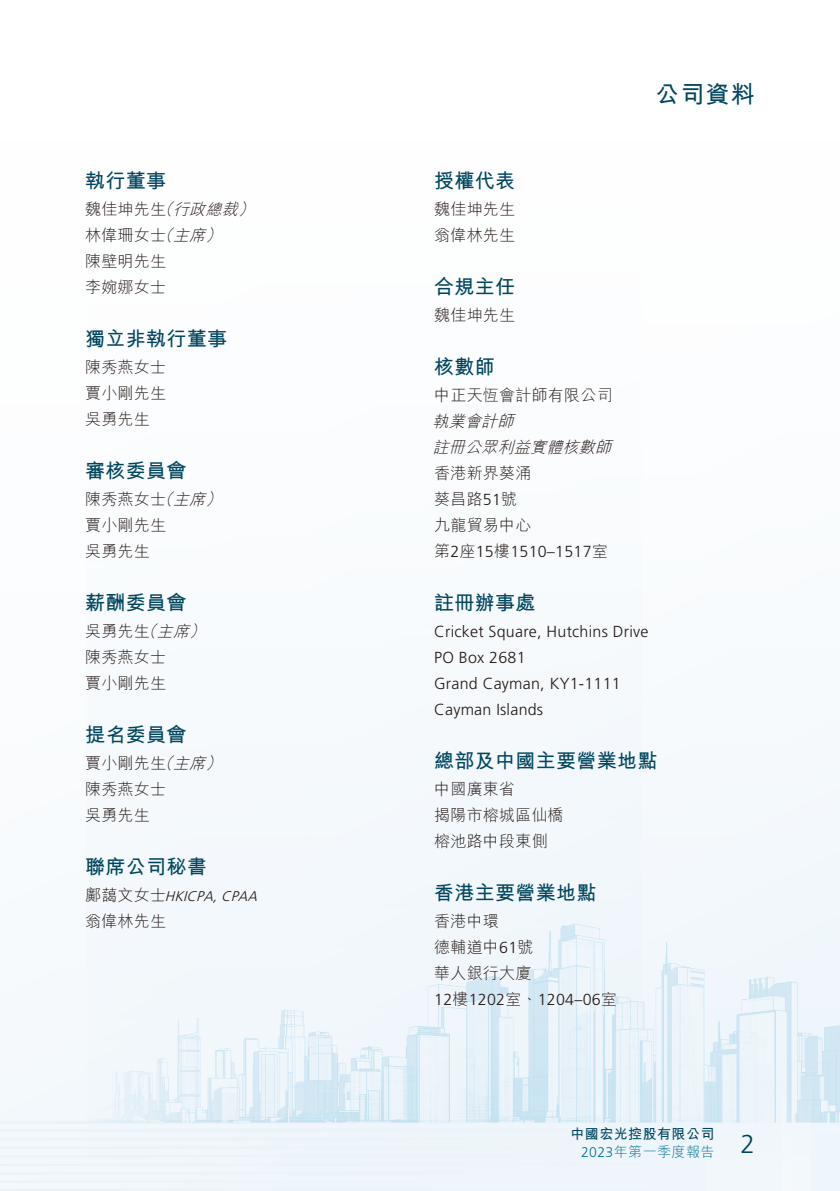
<style>
.page{position:relative;width:840px;height:1191px;background:#fff}
.page>*{position:absolute;margin:0;border:0;box-sizing:border-box;transform-origin:0 0}
.t1{font:300 26px "Frutiger LT Std";color:#00465f}
.t2{font:700 24px "M Hei HK";color:#00465f}
.t3{font:700 20px "M Hei HK";letter-spacing:.015em;color:#00465f}
.t4{font:300 16px/26px "M Hei HK";letter-spacing:.015em;color:#231916}
.t5{font:300 16px/26px "Frutiger LT Std";letter-spacing:.015em;color:#231916}
.t6{font:italic 300 16px/26px "M Hei HK";color:#231916}
.t7{font:italic 300 14px "Frutiger LT Std";color:#231916}
.t8{font:300 14px "M Hei HK";letter-spacing:.03em;color:#007296}
.t9{font:700 14px "M Hei HK";letter-spacing:.03em;color:#00465f}
.s1{font-style:italic}
.s2{font-family:"M Hei HK";font-style:normal;font-size:16px}
.s3{font-family:"Frutiger LT Std"}
.s4{font-family:"M Hei HK"}
</style>
<div class="page">
<img style="left:0;top:702px;width:839px;height:489px">
<p class="t3" style="left:85px;top:166px;width:82px">執行董事</p>
<p class="t6" style="left:157px;top:195px;width:22px">（</p>
<p class="t6" style="left:238px;top:195px;width:22px">(</p>
<p class="t4" style="left:85px;top:195px;width:158px">魏佳坤先生<span class="s1">行政總裁</span></p>
<p class="t6" style="left:157px;top:221px;width:22px">（</p>
<p class="t6" style="left:205px;top:221px;width:22px">(</p>
<p class="t4" style="left:85px;top:221px;width:126px">林偉珊女士<span class="s1">主席</span></p>
<p class="t4" style="left:85px;top:247px;width:82px">陳壁明先生李婉娜女士</p>
<p class="t3" style="left:85px;top:324px;width:143px">獨立非執行董事</p>
<p class="t4" style="left:85px;top:353px;width:82px;text-align:justify">陳秀燕女士賈小剛先生吳勇先生</p>
<p class="t3" style="left:85px;top:456px;width:103px">審核委員會</p>
<p class="t6" style="left:205px;top:485px;width:22px">(</p>
<p class="t6" style="left:157px;top:485px;width:22px">（</p>
<p class="t4" style="left:85px;top:485px;width:126px">陳秀燕女士<span class="s1">主席</span></p>
<p class="t4" style="left:85px;top:511px;width:82px">賈小剛先生吳勇先生</p>
<p class="t3" style="left:85px;top:588px;width:103px">薪酬委員會</p>
<p class="t6" style="left:140px;top:617px;width:22px">（</p>
<p class="t4" style="left:85px;top:643px;width:82px">陳秀燕女士賈小剛先生</p>
<p class="t3" style="left:85px;top:720px;width:103px">提名委員會</p>
<p class="t6" style="left:189px;top:617px;width:22px">(</p>
<p class="t4" style="left:85px;top:617px;width:110px">吳勇先生<span class="s1">主席</span></p>
<p class="t6" style="left:157px;top:749px;width:22px">（</p>
<p class="t6" style="left:205px;top:749px;width:22px">(</p>
<p class="t4" style="left:85px;top:749px;width:126px">賈小剛先生<span class="s1">主席</span></p>
<p class="t4" style="left:85px;top:775px;width:82px">陳秀燕女士吳勇先生</p>
<p class="t3" style="left:85px;top:852px;width:123px">聯席公司秘書</p>
<p class="t7" style="left:85px;top:888px;width:133px"><span class="s2">鄺藹文女士</span>HKICPA</p>
<p class="t4" style="left:85px;top:907px;width:82px">翁偉林先生</p>
<p class="t7" style="left:213px;top:888px;width:50px">, CPAA</p>
<h2 class="t2" style="left:654px;top:77px;width:101px">公司資料</h2>
<p class="t3" style="left:434px;top:166px;width:82px">授權代表</p>
<p class="t4" style="left:434px;top:195px;width:82px">魏佳坤先生翁偉林先生</p>
<p class="t3" style="left:434px;top:272px;width:82px">合規主任</p>
<p class="t4" style="left:434px;top:301px;width:82px">魏佳坤先生</p>
<p class="t3" style="left:434px;top:352px;width:62px">核數師</p>
<p class="t4" style="left:434px;top:381px;width:180px">中正天恆會計師有限公司</p>
<p class="t6" style="left:432px;top:407px;width:184px">執業會計師<br>註冊公眾利益實體核數師</p>
<p class="t4" style="left:434px;top:459px;width:99px">香港新界葵涌葵昌路<span class="s3">51</span>號九龍貿易中心</p>
<p class="t5" style="left:434px;top:538px;width:175px"><span class="s4">第座</span>2 15<span class="s4">樓</span>1510–1517<span class="s4">室</span></p>
<p class="t3" style="left:434px;top:588px;width:103px">註冊辦事處</p>
<p class="t5" style="left:434px;top:618px;width:216px">Cricket Square, Hutchins Drive<br>PO Box 2681<br>Grand Cayman, KY1-1111<br>Cayman Islands</p>
<p class="t3" style="left:434px;top:746px;width:224px">總部及中國主要營業地點</p>
<p class="t4" style="left:434px;top:775px;width:131px">中國廣東省<br>揭陽市榕城區仙橋榕池路中段東側</p>
<p class="t3" style="left:434px;top:878px;width:164px">香港主要營業地點</p>
<p class="t4" style="left:434px;top:907px;width:101px">香港中環<br>德輔道中<span class="s3">61</span>號華人銀行大廈</p>
<p class="t5" style="left:434px;top:986px;width:184px">12<span class="s4">樓</span>1202<span class="s4">室、</span>1204–06<span class="s4">室</span></p>
<p class="t9" style="left:570px;top:1124px;width:145px">中國宏光控股有限公司</p>
<p class="t8" style="left:580px;top:1145px;width:135px"><span class="s3">2023</span>年第一季度報告</p>
<h1 class="t1" style="left:740px;top:1129px;width:16px">2</h1>
</div>
